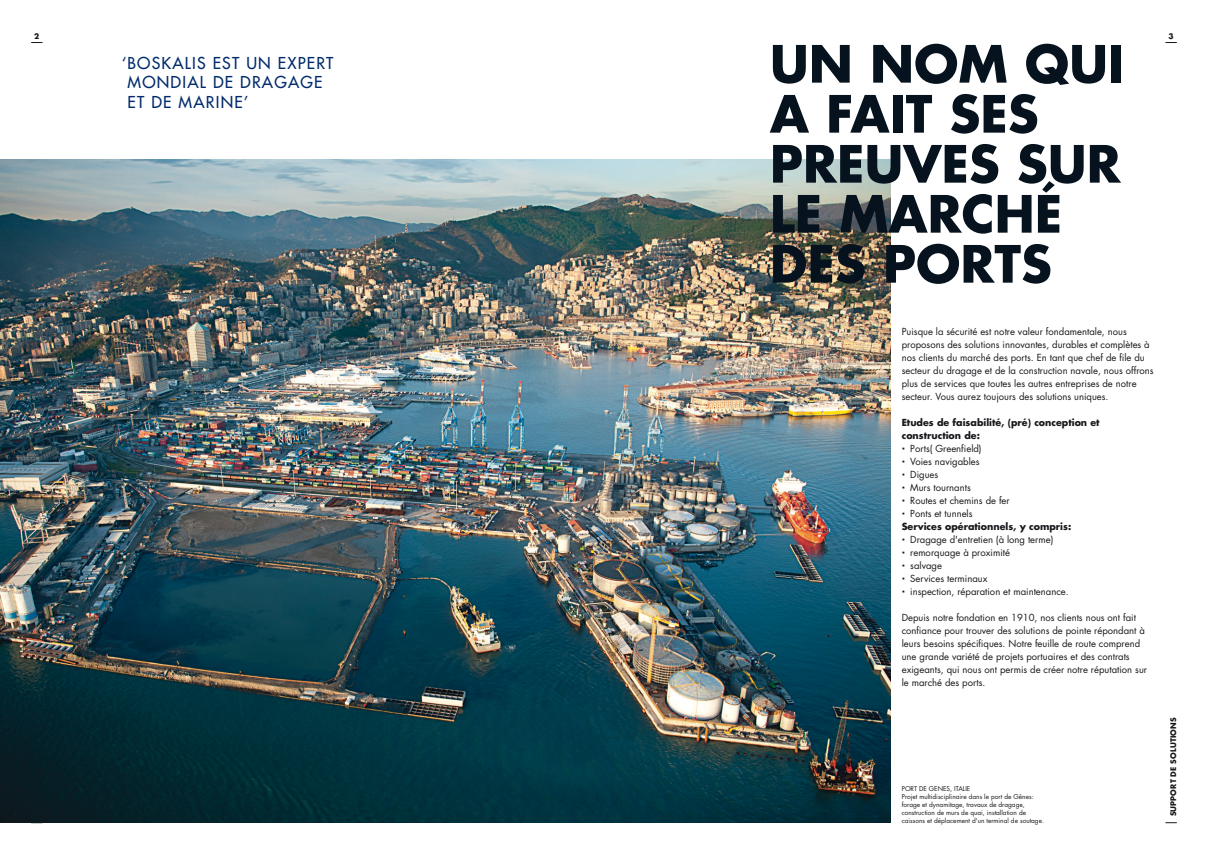
<style>
.page{position:relative;width:1208px;height:859px;background:#fff}
.page>*{position:absolute;margin:0;border:0;box-sizing:border-box;transform-origin:0 0}
.t1{font:700 50px/50px "Futura Std";color:#06131e}
.t2{font:500 16px/19.5px "Futura Std";letter-spacing:.075em;color:#002b6c}
.t3{font:9.5px/13px "Futura Std";color:#1a171c}
.t4{font:700 9.5px/13px "Futura Std";color:#1a171c}
.t5{font:700 7.5px "Futura Std";letter-spacing:.02em;color:#1a171c}
.t6{font:6.5px/8px "Futura Std";color:#1a171c}
</style>
<div class="page">
<svg style="left:31px;top:42px;width:12px;height:1px"></svg>
<img style="left:0;top:159px;width:890px;height:664px">
<p class="t5" style="left:34px;top:31px;width:7px">2</p>
<p class="t5" style="left:1168px;top:31px;width:7px">3</p>
<h2 class="t2" style="left:128px;top:53px;width:207px;text-indent:-6px">‘BOSKALIS EST UN EXPERT<br>MONDIAL DE DRAGAGE<br>ET DE MARINE’</h2>
<h1 class="t1" style="left:770px;top:38px;width:356px">UN NOM QUI<br>A FAIT SES<br>PREUVES SUR<br>LE MARCHÉ<br>DES PORTS</h1>
<p class="t3" style="left:901px;top:325px;width:253px">Puisque la sécurité est notre valeur fondamentale, nous proposons des solutions innovantes, durables et complètes à nos clients du marché des ports. En tant que chef de file du secteur du dragage et de la construction navale, nous offrons plus de services que toutes les autres entreprises de notre secteur. Vous aurez toujours des solutions uniques.</p>
<p class="t4" style="left:901px;top:416px;width:199px">Etudes de faisabilité, (pré) conception et construction de:</p>
<p class="t3" style="left:910px;top:442px;width:101px">Ports( Greenfield)<br>Voies navigables<br>Digues<br>Murs tournants<br>Routes et chemins de fer<br>Ponts et tunnels</p>
<p class="t4" style="left:901px;top:520px;width:171px">Services opérationnels, y compris:</p>
<p class="t3" style="left:910px;top:533px;width:160px">Dragage d'entretien (à long terme) remorquage à proximité<br>salvage<br>Services terminaux<br>inspection, réparation et maintenance.</p>
<p class="t3" style="left:901px;top:611px;width:247px">Depuis notre fondation en 1910, nos clients nous ont fait confiance pour trouver des solutions de pointe répondant à leurs besoins spécifiques. Notre feuille de route comprend une grande variété de projets portuaires et des contrats exigeants, qui nous ont permis de créer notre réputation sur le marché des ports.</p>
<p class="t6" style="left:901px;top:784px;width:144px">PORT DE GENES, ITALIE<br>Projet multidisciplinaire dans le port de Gênes: forage et dynamitage, travaux de dragage, construction de murs de quai, installation de caissons et déplacement d'un terminal de soutage.</p>
<p class="t5" style="left:1168px;top:816px;width:101px;rotate:-90deg">SUPPORT DE SOLUTIONS</p>
</div>
